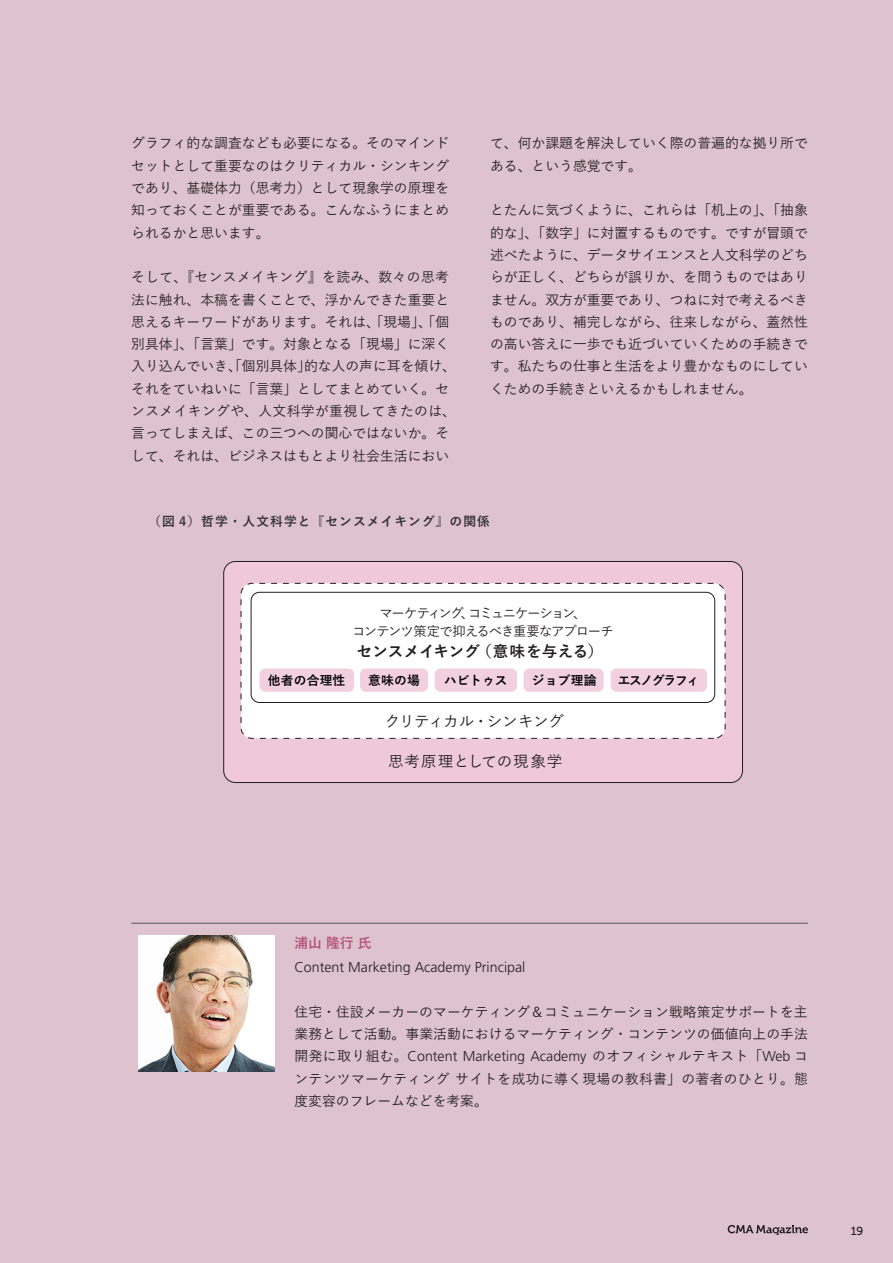
<style>
.page{position:relative;width:893px;height:1263px;background:#dec2cd}
.page>*{position:absolute;margin:0;border:0;box-sizing:border-box;transform-origin:0 0}
.t1{font:700 15.6px "Yu Gothic";letter-spacing:-.005em;color:#231f20}
.t2{font:500 15.6px "Yu Gothic";letter-spacing:-.035em;color:#231f20}
.t3{font:500 15.6px "Yu Gothic";letter-spacing:.05em;color:#231f20}
.t4{font:300 14.25px "Frutiger LT Pro";color:#231f20}
.t5{font:500 13.8px/22.4px "Yu Gothic";color:#231f20}
.t6{font:500 13.8px/22.4px "Yu Gothic";letter-spacing:.025em;color:#231f20}
.t7{font:700 13.8px "Yu Gothic";letter-spacing:.145em;color:#b6547e}
.t8{font:500 13.35px/18.3px "Yu Gothic";letter-spacing:-.09em;color:#231f20;text-align:center}
.t9{font:700 12.75px "Yu Gothic";letter-spacing:.08em;color:#343434}
.t10{font:700 12.75px "Yu Gothic";letter-spacing:.02em;color:#030303}
.t11{font:700 12.75px "Yu Gothic";letter-spacing:-.1em;color:#030303}
.t12{font:11.7px "Museo 500";color:#231f20}
.s1{font-family:"Yu Gothic";font-weight:500;font-size:13.8px}
</style>
<div class="page">
<svg style="left:728px;top:1225px;width:80px;height:10px"></svg>
<div style="left:224px;top:561px;width:518px;height:221px;background:#f0c9d8;border-radius:12px"></div>
<div style="left:223px;top:561px;width:520px;height:222px;border:1px solid #231f20;border-radius:12px"></div>
<div style="left:241px;top:583px;width:484px;height:155px;background:#fff;border-radius:11px"></div>
<div style="left:241px;top:583px;width:485px;height:156px;border:1px dashed #231f20;border-radius:11px"></div>
<div style="left:259px;top:669px;width:95px;height:23px;background:#f2d0dd;border-radius:6px"></div>
<div style="left:360px;top:669px;width:68px;height:23px;background:#f2d0dd;border-radius:6px"></div>
<div style="left:435px;top:669px;width:82px;height:23px;background:#f2d0dd;border-radius:6px"></div>
<div style="left:524px;top:669px;width:80px;height:23px;background:#f2d0dd;border-radius:6px"></div>
<div style="left:611px;top:669px;width:96px;height:23px;background:#f2d0dd;border-radius:6px"></div>
<div style="left:251px;top:592px;width:464px;height:111px;border:1px solid #231f20;border-radius:8px"></div>
<hr style="left:131px;top:923px;width:677px;height:1px;background:#57585a">
<img style="left:138px;top:935px;width:136px;height:136px">
<p class="t5" style="left:131px;top:130px;width:319px;text-align:justify">グラフィ的な調査なども必要になる。そのマインドセットとして重要なのはクリティカル・シンキングであり、基礎体力（思考力）として現象学の原理を知っておくことが重要である。こんなふうにまとめられるかと思います。</p>
<p class="t5" style="left:131px;top:264px;width:326px">そして、『センスメイキング』を読み、数々の思考法に触れ、本稿を書くことで、浮かんできた重要と思えるキーワードがあります。それは、「現場」、「個別具体」、「言葉」です。対象となる「現場」に深く入り込んでいき、「個別具体」的な人の声に耳を傾け、それをていねいに「言葉」としてまとめていく。センスメイキングや、人文科学が重視してきたのは、言ってしまえば、この三つへの関心ではないか。そして、それは、ビジネスはもとより社会生活におい</p>
<p class="t5" style="left:490px;top:130px;width:319px">て、何か課題を解決していく際の普遍的な拠り所である、という感覚です。</p>
<p class="t5" style="left:490px;top:197px;width:319px;text-align:justify">とたんに気づくように、これらは「机上の」、「抽象的な」、「数字」に対置するものです。ですが冒頭で述べたように、データサイエンスと人文科学のどちらが正しく、どちらが誤りか、を問うものではありません。双方が重要であり、つねに対で考えるべきものであり、補完しながら、往来しながら、蓋然性の高い答えに一歩でも近づいていくための手続きです。私たちの仕事と生活をより豊かなものにしていくための手続きといえるかもしれません。</p>
<p class="t9" style="left:148px;top:514px;width:343px">（図 4）哲学・人文科学と『センスメイキング』の関係</p>
<p class="t8" style="left:352px;top:602px;width:263px">マーケティング、コミュニケーション、<br>コンテンツ策定で抑えるべき重要なアプローチ</p>
<p class="t1" style="left:357px;top:643px;width:248px">センスメイキング（意味を与える）</p>
<p class="t10" style="left:268px;top:673px;width:79px">他者の合理性</p>
<p class="t10" style="left:368px;top:673px;width:53px">意味の場</p>
<p class="t10" style="left:444px;top:673px;width:65px">ハビトゥス</p>
<p class="t10" style="left:532px;top:673px;width:66px">ジョブ理論</p>
<p class="t11" style="left:618px;top:673px;width:83px">エスノグラフィ</p>
<p class="t2" style="left:385px;top:707px;width:181px">クリティカル・シンキング</p>
<p class="t3" style="left:388px;top:746px;width:176px">思考原理としての現象学</p>
<p class="t7" style="left:294px;top:935px;width:79px">浦山隆行氏</p>
<p class="t4" style="left:294px;top:959px;width:232px">Content Marketing Academy Principal</p>
<p class="t5" style="left:294px;top:998px;width:515px">住宅・住設メーカーのマーケティング＆コミュニケーション戦略策定サポートを主業務として活動。事業活動におけるマーケティング・コンテンツの価値向上の手法</p>
<p class="t4" style="left:294px;top:1048px;width:515px"><span class="s1">開発に取り組む。</span>Content Marketing Academy <span class="s1">のオフィシャルテキスト「</span>Web <span class="s1">コ</span></p>
<p class="t6" style="left:294px;top:1065px;width:515px">ンテンツマーケティングサイトを成功に導く現場の教科書」の著者のひとり。態度変容のフレームなどを考案。</p>
<p class="t12" style="left:851px;top:1224px;width:14px">19</p>
</div>
